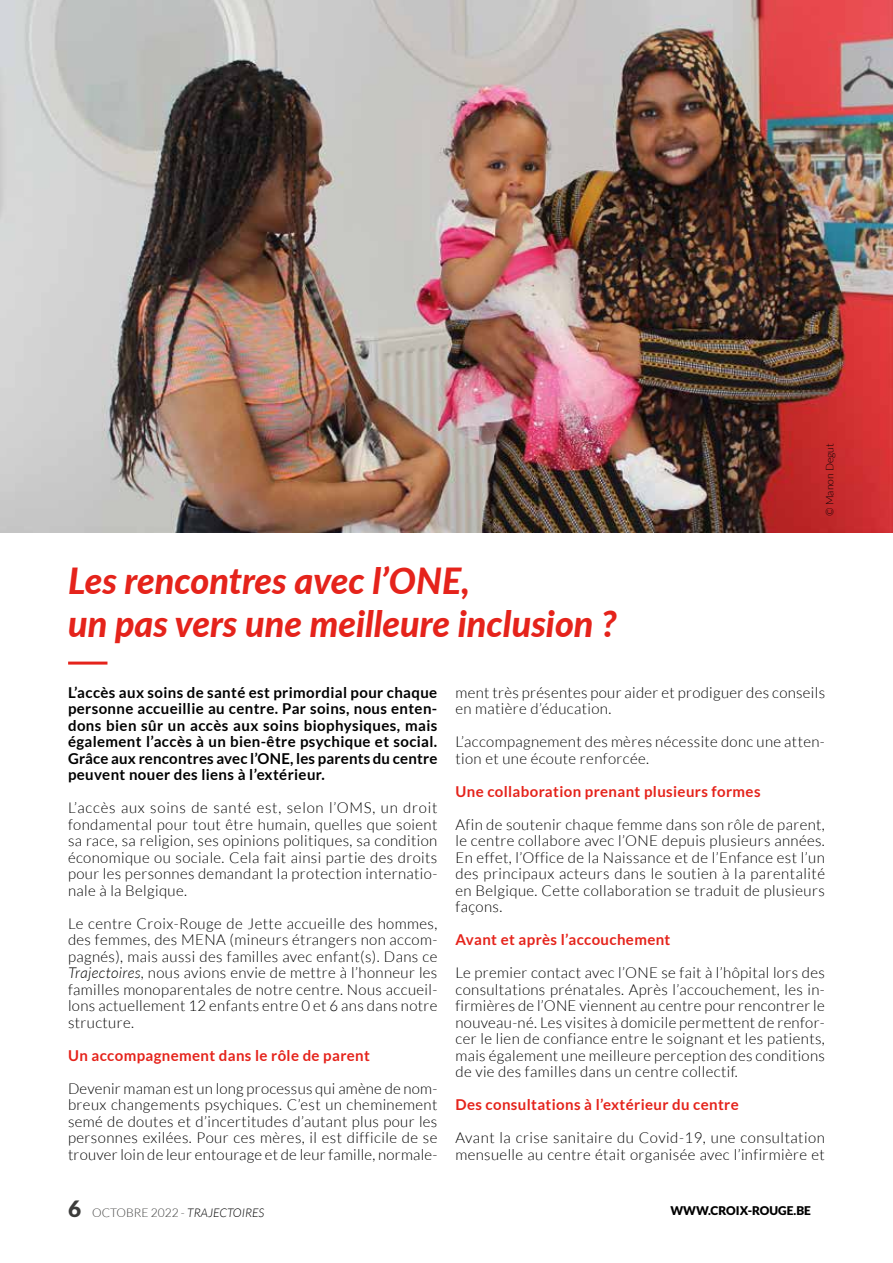
<style>
.page{position:relative;width:893px;height:1263px;background:#fff}
.page>*{position:absolute;margin:0;border:0;box-sizing:border-box;transform-origin:0 0}
.t1{font:italic 800 36px/43.2px "Lato";color:#e5231b}
.t2{font:300 15px/16.5px "Lato";letter-spacing:.025em;color:#000;text-align:justify}
.t3{font:700 15px/16.5px "Lato";letter-spacing:.025em;color:#000;text-align:justify}
.t4{font:700 15px "Lato";letter-spacing:.025em;color:#e5231b}
.t5{font:300 12px "Lato";color:#3c3c3b}
.t6{font:900 12px "Lato";color:#000}
.t7{font:300 10.5px "Lato";color:#000}
.s1{font-style:italic}
.s2{font-weight:900;font-size:22.5px}
.s3{font-style:italic;color:#000}
</style>
<div class="page">
<hr style="left:68px;top:662px;width:39px;height:3px;background:#e5231b">
<img style="left:0;top:0;width:893px;height:533px">
<h1 class="t1" style="left:68px;top:558px;width:550px">Les rencontres avec l’ONE,<br>un pas vers une meilleure inclusion ?</h1>
<p class="t7" style="left:824px;top:515px;width:74px;rotate:-90deg">© Manon Degut</p>
<p class="t3" style="left:68px;top:684px;width:371px">L’accès aux soins de santé est primordial pour chaque personne accueillie au centre. Par soins, nous enten&shy;dons bien sûr un accès aux soins biophysiques, mais également l’accès à un bien-être psychique et social.<br>Grâce aux rencontres avec l’ONE, les parents du centre peuvent nouer des liens à l’extérieur.</p>
<p class="t2" style="left:68px;top:799px;width:371px">L’accès aux soins de santé est, selon l’OMS, un droit fondamental pour tout être humain, quelles que soient sa race, sa religion, ses opinions politiques, sa condition économique ou sociale. Cela fait ainsi partie des droits pour les personnes demandant la protection internatio&shy;nale à la Belgique.</p>
<p class="t2" style="left:68px;top:915px;width:371px">Le centre Croix-Rouge de Jette accueille des hommes, des femmes, des MENA (mineurs étrangers non accom&shy;pagnés), mais aussi des familles avec enfant(s). Dans ce <span class="s1">Trajectoires</span>, nous avions envie de mettre à l’honneur les familles monoparentales de notre centre. Nous accueil&shy;lons actuellement 12 enfants entre 0 et 6 ans dans notre structure.</p>
<p class="t4" style="left:68px;top:1046px;width:303px">Un accompagnement dans le rôle de parent</p>
<p class="t2" style="left:68px;top:1080px;width:371px">Devenir maman est un long processus qui amène de nom&shy;breux changements psychiques. C’est un cheminement semé de doutes et d’incertitudes d’autant plus pour les personnes exilées. Pour ces mères, il est difficile de se trouver loin de leur entourage et de leur famille, normale-</p>
<p class="t2" style="left:455px;top:684px;width:371px">ment très présentes pour aider et prodiguer des conseils en matière d’éducation.</p>
<p class="t2" style="left:455px;top:733px;width:371px">L’accompagnement des mères nécessite donc une atten&shy;tion et une écoute renforcée.</p>
<p class="t4" style="left:455px;top:782px;width:307px">Une collaboration prenant plusieurs formes</p>
<p class="t2" style="left:455px;top:816px;width:371px">Afin de soutenir chaque femme dans son rôle de parent, le centre collabore avec l’ONE depuis plusieurs années.<br>En effet, l’Office de la Naissance et de l’Enfance est l’un des principaux acteurs dans le soutien à la parentalité en Belgique. Cette collaboration se traduit de plusieurs façons.</p>
<p class="t4" style="left:455px;top:931px;width:216px">Avant et après l’accouchement</p>
<p class="t2" style="left:455px;top:964px;width:371px">Le premier contact avec l’ONE se fait à l’hôpital lors des consultations prénatales. Après l’accouchement, les in&shy;firmières de l’ONE viennent au centre pour rencontrer le nouveau-né. Les visites à domicile permettent de renfor&shy;cer le lien de confiance entre le soignant et les patients, mais également une meilleure perception des conditions de vie des familles dans un centre collectif.</p>
<p class="t4" style="left:455px;top:1096px;width:285px">Des consultations à l’extérieur du centre</p>
<p class="t2" style="left:455px;top:1129px;width:371px">Avant la crise sanitaire du Covid-19, une consultation mensuelle au centre était organisée avec l’infirmière et</p>
<p class="t5" style="left:68px;top:1206px;width:198px"><span class="s2">6</span> OCTOBRE 2022 - <span class="s3">TRAJECTOIRES</span></p>
<p class="t6" style="left:670px;top:1204px;width:142px">WWW.CROIX-ROUGE.BE</p>
</div>
